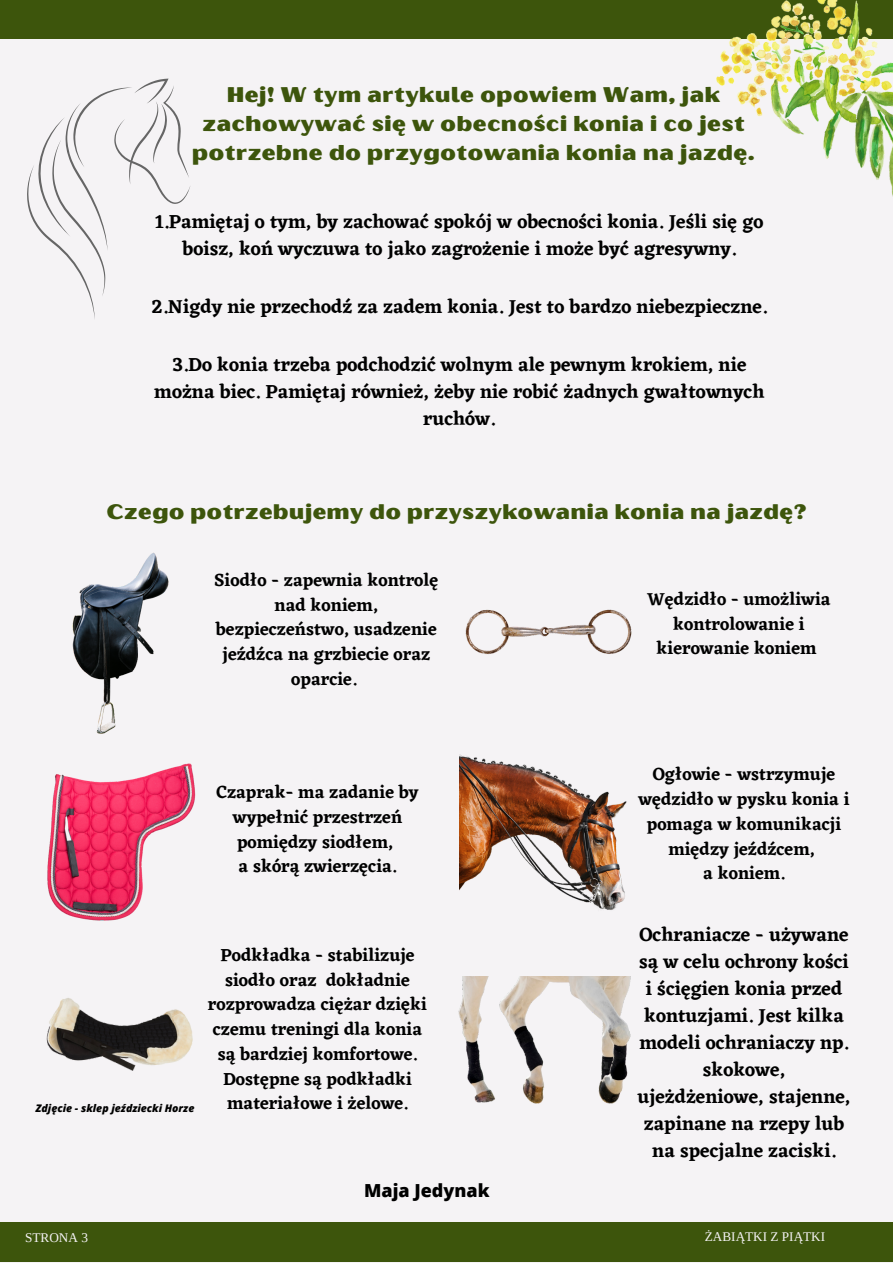
<style>
.page{position:relative;width:893px;height:1264px;background:#fff}
.page>*{position:absolute;margin:0;border:0;box-sizing:border-box;transform-origin:0 0}
.t1{font:21.3px/29.2px "Oilvare Base";color:#3d550c;text-align:center}
.t2{font:21px "Oilvare Base";color:#3d550c}
.t3{font:600 19.5px/27px "Eczar";color:#000;text-align:center}
.t4{font:600 18px/24.8px "Eczar";color:#000;text-align:center}
.t5{font:800 18px "Open Sans";color:#000}
.t6{font:13.2px "Tinos";color:#f5f3f5}
.t7{font:italic 800 10.5px "Open Sans";color:#000}
</style>
<div class="page">
<div style="left:0;top:0;width:892px;height:1262px;background:#f5f3f5"></div>
<div style="left:0;top:0;width:892px;height:39px;background:#3d550c"></div>
<div style="left:0;top:1222px;width:892px;height:40px;background:#3d550c"></div>
<img style="left:46px;top:998px;width:147px;height:73px">
<svg style="left:27px;top:79px;width:163px;height:240px"></svg>
<img style="left:716px;top:0;width:176px;height:192px">
<img style="left:72px;top:552px;width:97px;height:182px">
<img style="left:47px;top:763px;width:149px;height:158px">
<img style="left:465px;top:609px;width:167px;height:46px">
<img style="left:459px;top:754px;width:168px;height:156px">
<img style="left:458px;top:976px;width:173px;height:128px">
<p class="t1" style="left:192px;top:80px;width:564px">Hej! W tym artykule opowiem Wam, jak zachowywać się w obecności konia i co jest potrzebne do przygotowania konia na jazdę.</p>
<p class="t3" style="left:155px;top:208px;width:609px">1.Pamiętaj o tym, by zachować spokój w obecności konia. Jeśli się go boisz, koń wyczuwa to jako zagrożenie i może być agresywny.</p>
<p class="t3" style="left:152px;top:293px;width:617px">2.Nigdy nie przechodź za zadem konia. Jest to bardzo niebezpieczne.</p>
<p class="t3" style="left:154px;top:351px;width:611px">3.Do konia trzeba podchodzić wolnym ale pewnym krokiem, nie można biec. Pamiętaj również, żeby nie robić żadnych gwałtownych ruchów.</p>
<p class="t2" style="left:106px;top:498px;width:701px">Czego potrzebujemy do przyszykowania konia na jazdę?</p>
<p class="t4" style="left:214px;top:567px;width:226px">Siodło - zapewnia kontrolę nad koniem, bezpieczeństwo, usadzenie jeźdźca na grzbiecie oraz oparcie.</p>
<p class="t4" style="left:216px;top:779px;width:203px">Czaprak- ma zadanie by wypełnić przestrzeń pomiędzy siodłem,<br>a skórą zwierzęcia.</p>
<p class="t7" style="left:36px;top:1101px;width:160px">Zdjęcie - sklep jeździecki Horze</p>
<p class="t4" style="left:208px;top:942px;width:221px">Podkładka - stabilizuje siodło oraz dokładnie rozprowadza ciężar dzięki czemu treningi dla konia są bardziej komfortowe.<br>Dostępne są podkładki materiałowe i żelowe.</p>
<p class="t5" style="left:364px;top:1177px;width:127px">Maja Jedynak</p>
<p class="t4" style="left:647px;top:586px;width:185px">Wędzidło - umożliwia kontrolowanie i kierowanie koniem</p>
<p class="t4" style="left:638px;top:761px;width:213px">Ogłowie - wstrzymuje wędzidło w pysku konia i pomaga w komunikacji między jeźdźcem,<br>a koniem.</p>
<p class="t3" style="left:637px;top:920px;width:214px">Ochraniacze - używane są w celu ochrony kości i ścięgien konia przed kontuzjami. Jest kilka modeli ochraniaczy np. skokowe, ujeżdżeniowe, stajenne, zapinane na rzepy lub na specjalne zaciski.</p>
<p class="t6" style="left:25px;top:1230px;width:64px">STRONA 3</p>
<p class="t6" style="left:704px;top:1229px;width:122px">ŻABIĄTKI Z PIĄTKI</p>
</div>
